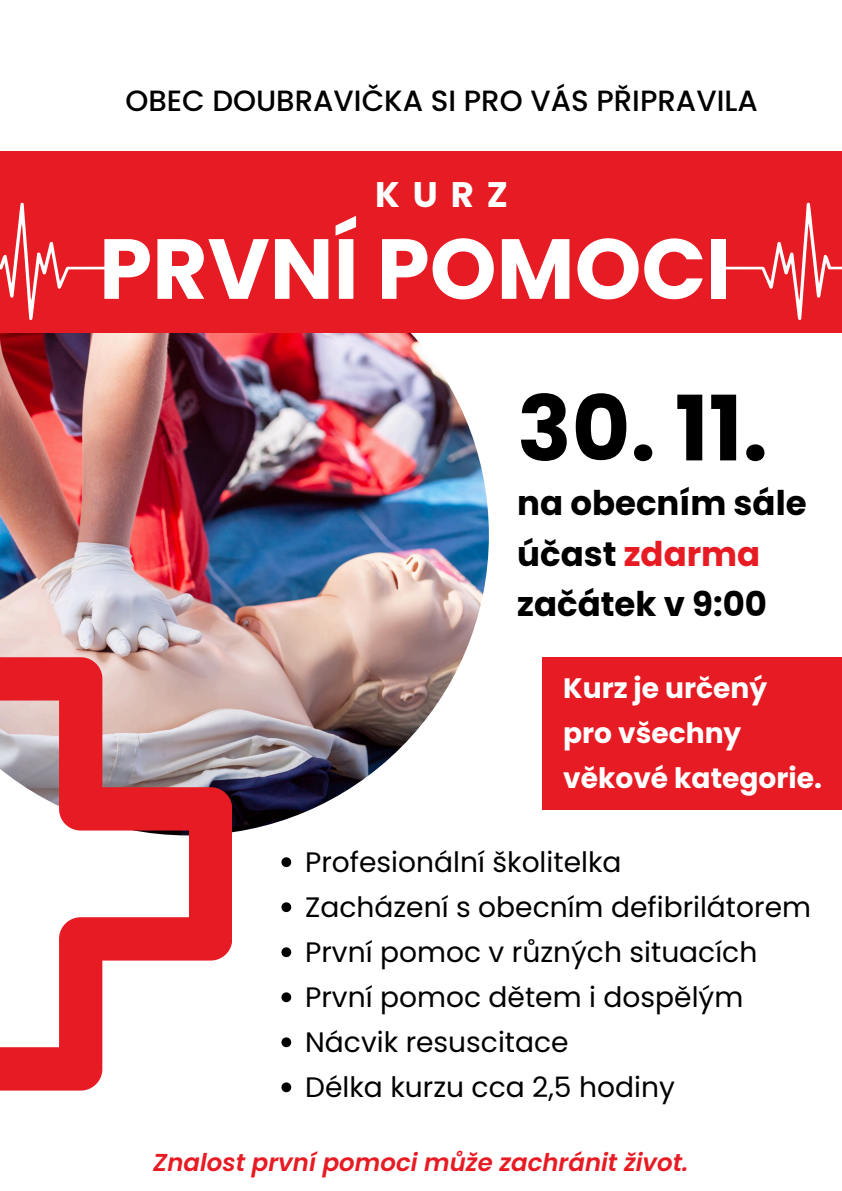
<style>
.page{position:relative;width:842px;height:1191px;background:#fff}
.page>*{position:absolute;margin:0;border:0;box-sizing:border-box;transform-origin:0 0}
.t1{font:700 90.1px "Poppins";color:#000}
.t2{font:700 85px "Poppins";color:#fff}
.t3{font:700 35.5px "Poppins";color:#fff}
.t4{font:700 34px "Poppins";color:#000}
.t5{font:700 34px "Poppins";color:#e71b24}
.t6{font:500 29.3px "Poppins";color:#000}
.t7{font:28.1px "Poppins";color:#000}
.t8{font:700 28.1px/45px "Poppins";color:#fff}
.t9{font:italic 600 24.4px "Poppins";color:#e71b24}
.s1{color:#000}
</style>
<div class="page">
<img style="left:0;top:332px;width:489px;height:501px">
<svg style="left:0;top:657px;width:232px;height:433px"></svg>
<div style="left:0;top:151px;width:842px;height:181px;background:#e71b24"></div>
<div style="left:542px;top:657px;width:300px;height:153px;background:#e71b24"></div>
<svg style="left:722px;top:203px;width:120px;height:117px"></svg>
<svg style="left:0;top:203px;width:109px;height:117px"></svg>
<svg style="left:281px;top:857px;width:10px;height:10px"></svg>
<svg style="left:281px;top:902px;width:10px;height:10px"></svg>
<svg style="left:281px;top:947px;width:10px;height:10px"></svg>
<svg style="left:281px;top:992px;width:10px;height:10px"></svg>
<svg style="left:281px;top:1037px;width:10px;height:10px"></svg>
<svg style="left:281px;top:1082px;width:10px;height:10px"></svg>
<h3 class="t6" style="left:125px;top:80px;width:634px">OBEC DOUBRAVIČKA SI PRO VÁS PŘIPRAVILA</h3>
<p class="t3" style="left:375px;top:170px;width:134px">KURZ</p>
<p class="t2" style="left:99px;top:209px;width:634px">PRVNÍ POMOCI</p>
<p class="t1" style="left:517px;top:366px;width:252px">30. 11.</p>
<h6 class="t4" style="left:517px;top:479px;width:291px">na obecním sále</h6>
<p class="t5" style="left:517px;top:529px;width:245px"><span class="s1">účast</span> zdarma</p>
<p class="t4" style="left:517px;top:580px;width:251px">začátek v 9:00</p>
<h4 class="t8" style="left:563px;top:665px;width:260px">Kurz je určený pro všechny věkové kategorie.</h4>
<p class="t7" style="left:305px;top:842px;width:318px">Profesionální školitelka</p>
<p class="t7" style="left:305px;top:887px;width:507px">Zacházení s obecním defibrilátorem</p>
<h1 class="t7" style="left:305px;top:932px;width:454px">První pomoc v různých situacích</h1>
<p class="t7" style="left:305px;top:977px;width:440px">První pomoc dětem i dospělým</p>
<h2 class="t7" style="left:305px;top:1022px;width:265px">Nácvik resuscitace</h2>
<h4 class="t7" style="left:305px;top:1067px;width:371px">Délka kurzu cca 2,5 hodiny</h4>
<h4 class="t9" style="left:153px;top:1144px;width:537px">Znalost první pomoci může zachránit život.</h4>
</div>
